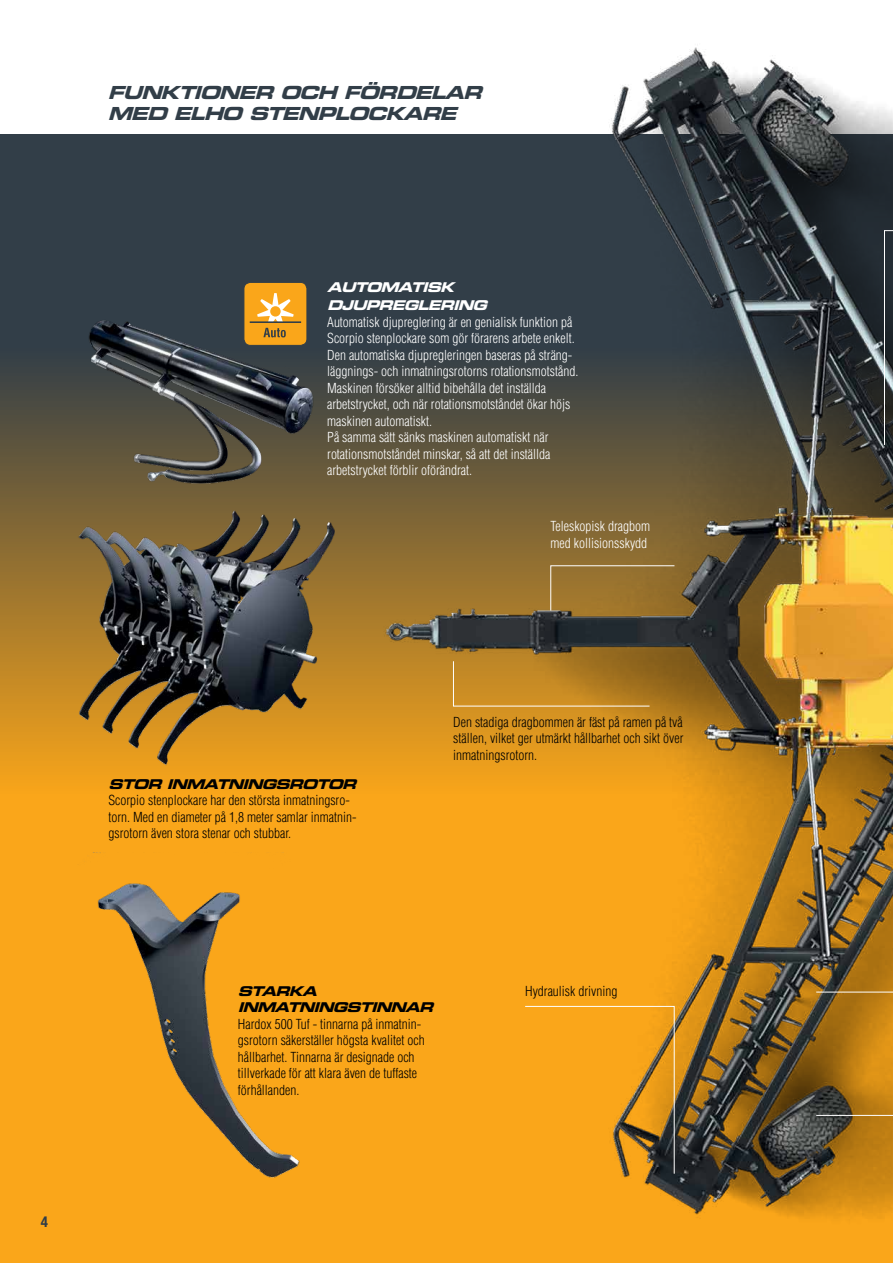
<style>
.page{position:relative;width:893px;height:1263px;background:#fff}
.page>*{position:absolute;margin:0;border:0;box-sizing:border-box;transform-origin:0 0}
.t1{font:italic 18px/21.6px "Eurostile LT Std Bold Ex 2";color:#323e48}
.t2{font:700 condensed 15px "Helvetica Neue";color:#323e48}
.t3{font:300 condensed 13.5px/16.5px "Helvetica";color:#fff}
.t4{font:300 condensed 13.5px/16.5px "Helvetica";color:#000}
.t5{font:italic 13.5px/16.5px "Eurostile LT Std Bold Ex 2";color:#000}
.t6{font:italic 13.5px/18px "Eurostile LT Std Bold Ex 2";color:#fff}
</style>
<div class="page">
<div style="left:0;top:183px;width:893px;height:1080px;background:#faa61a"></div>
<svg style="left:0;top:134px;width:349px;height:641px;background:#59523e"></svg>
<img style="left:349px;top:47px;width:544px;height:1172px">
<svg style="left:453px;top:661px;width:197px;height:45px;background:#bc8425"></svg>
<svg style="left:550px;top:565px;width:125px;height:46px;background:#9c7633"></svg>
<svg style="left:525px;top:1006px;width:150px;height:168px"></svg>
<svg style="left:884px;top:230px;width:9px;height:215px;background:#464c4f"></svg>
<svg style="left:816px;top:1115px;width:77px;height:29px;background:#906a2a"></svg>
<svg style="left:816px;top:992px;width:77px;height:29px;background:#a1701d"></svg>
<img style="left:93px;top:852px;width:207px;height:326px">
<img style="left:0;top:277px;width:393px;height:235px">
<div style="left:244px;top:282px;width:63px;height:63px;background:#faa61a;border-radius:7px"></div>
<div style="left:243px;top:282px;width:64px;height:64px;border:1px solid #323e48;border-radius:7px"></div>
<hr style="left:250px;top:321px;width:51px;height:2px;background:#323e48">
<svg style="left:257px;top:293px;width:37px;height:44px"></svg>
<img style="left:67px;top:505px;width:273px;height:266px">
<h1 class="t1" style="left:108px;top:81px;width:383px">FUNKTIONER OCH FÖRDELAR<br>MED ELHO STENPLOCKARE</h1>
<p class="t6" style="left:327px;top:278px;width:166px">AUTOMATISK<br>DJUPREGLERING</p>
<p class="t3" style="left:327px;top:313px;width:253px">Automatisk djupreglering är en genialisk funktion på Scorpio stenplockare som gör förarens arbete enkelt.<br>Den automatiska djupregleringen baseras på sträng&shy;läggnings- och inmatningsrotorns rotationsmotstånd.<br>Maskinen försöker alltid bibehålla det inställda arbetstrycket, och när rotationsmotståndet ökar höjs maskinen automatiskt.<br>På samma sätt sänks maskinen automatiskt när rotationsmotståndet minskar, så att det inställda arbetstrycket förblir oförändrat.</p>
<p class="t3" style="left:551px;top:518px;width:101px">Teleskopisk dragbom med kollisionsskydd</p>
<p class="t2" style="left:41px;top:1209px;width:9px">4</p>
<p class="t5" style="left:108px;top:775px;width:254px">STOR INMATNINGSROTOR</p>
<p class="t4" style="left:108px;top:792px;width:250px">Scorpio stenplockare har den största inmatningsro&shy;torn. Med en diameter på 1,8 meter samlar inmatnin&shy;gsrotorn även stora stenar och stubbar.</p>
<p class="t4" style="left:453px;top:714px;width:232px;text-align:justify">Den stadiga dragbommen är fäst på ramen på två ställen, vilket ger utmärkt hållbarhet och sikt över inmatningsrotorn.</p>
<p class="t5" style="left:238px;top:982px;width:202px">STARKA<br>INMATNINGSTINNAR</p>
<p class="t4" style="left:238px;top:1015px;width:188px">Hardox 500 Tuf - tinnarna på inmatnin&shy;gsrotorn säkerställer högsta kvalitet och hållbarhet. Tinnarna är designade och tillverkade för att klara även de tuffaste förhållanden.</p>
<p class="t4" style="left:525px;top:982px;width:94px">Hydraulisk drivning</p>
</div>
